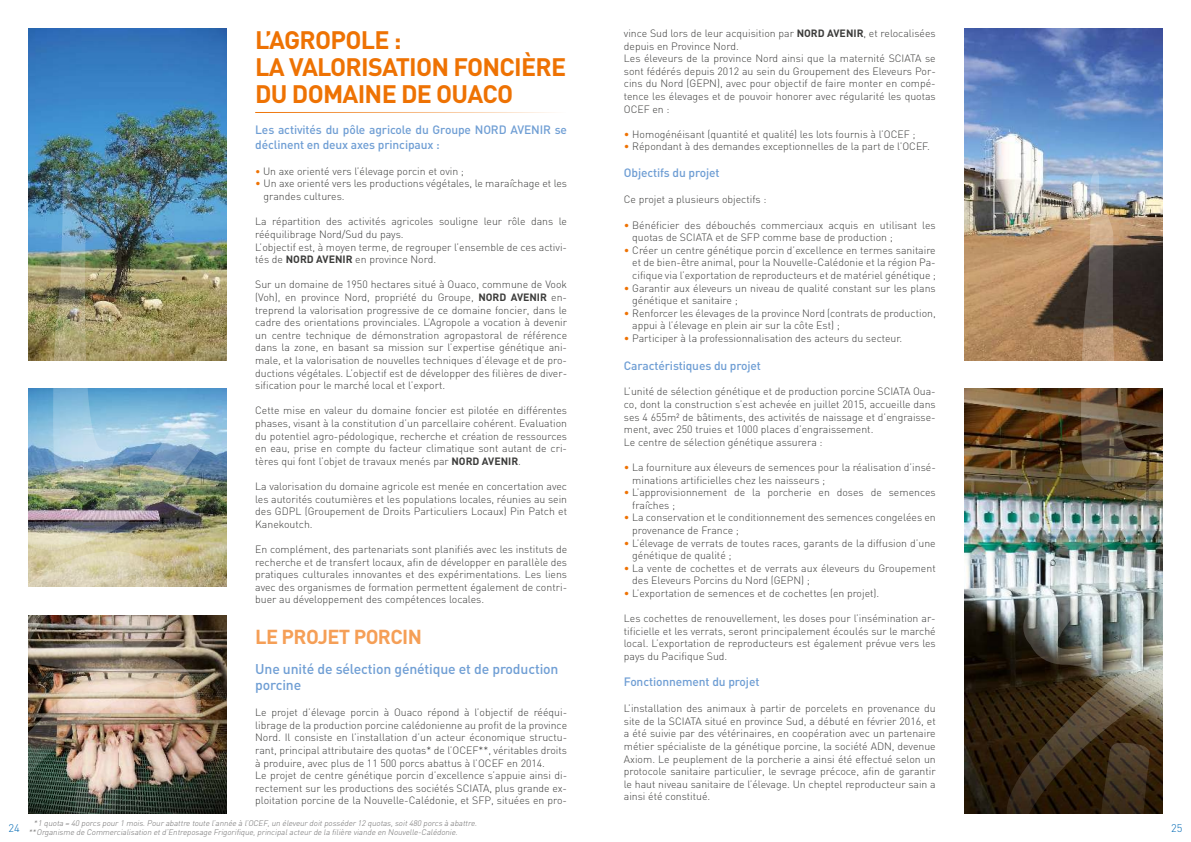
<style>
.page{position:relative;width:1191px;height:842px;background:#fff}
.page>*{position:absolute;margin:0;border:0;box-sizing:border-box;transform-origin:0 0}
.t1{font:700 25px/27px "DIN";letter-spacing:-.03em;color:#ee7203}
.t2{font:700 20px "DIN";letter-spacing:-.03em;color:#f59f57}
.t3{font:500 14px/16.8px "DIN";letter-spacing:-.01em;color:#6f9ed4}
.t4{font:500 12px/14.4px "DIN";letter-spacing:-.01em;color:#6f9ed4}
.t5{font:300 11px "DIN";color:#0069b4}
.t6{font:300 10.5px/12.6px "DIN";color:#3c3c3b}
.t7{font:italic 300 8px/9px "DIN";color:#706f6f}
.s1{font-weight:700}
.s2{color:#ee7203}
.s3{font-size:10px;color:#ee7203}
</style>
<div class="page">
<img style="left:28px;top:28px;width:199px;height:332px">
<img style="left:964px;top:28px;width:198px;height:332px">
<img style="left:208px;top:388px;width:19px;height:199px">
<img style="left:208px;top:616px;width:19px;height:197px">
<img style="left:964px;top:388px;width:41px;height:426px">
<img style="left:1005px;top:170px;width:158px;height:644px">
<img style="left:28px;top:170px;width:180px;height:644px">
<hr style="left:255px;top:112px;width:311px;height:1px;background:#ee7203">
<p class="t6" style="left:624px;top:27px;width:313px">vince Sud lors de leur acquisition par <span class="s1">NORD AVENIR</span>, et relocalisées depuis en Province Nord.<br>Les éleveurs de la province Nord ainsi que la maternité SCIATA se sont fédérés depuis 2012 au sein du Groupement des Eleveurs Por&shy;cins du Nord (GEPN), avec pour objectif de faire monter en compé&shy;tence les élevages et de pouvoir honorer avec régularité les quotas OCEF en :</p>
<p class="t6" style="left:624px;top:128px;width:293px"><span class="s2">•</span> Homogénéisant (quantité et qualité) les lots fournis à l’OCEF ;</p>
<p class="t6" style="left:624px;top:141px;width:308px"><span class="s2">•</span> Répondant à des demandes exceptionnelles de la part de l’OCEF.</p>
<p class="t4" style="left:624px;top:167px;width:97px">Objectifs du projet</p>
<p class="t6" style="left:624px;top:193px;width:144px">Ce projet a plusieurs objectifs :</p>
<p class="t6" style="left:632px;top:219px;width:305px;text-indent:-8px"><span class="s2">•</span> Bénéficier des débouchés commerciaux acquis en utilisant les quotas de SCIATA et de SFP comme base de production ;</p>
<p class="t6" style="left:632px;top:244px;width:305px;text-align:justify;text-indent:-8px"><span class="s2">•</span> Créer un centre génétique porcin d’excellence en termes sanitaire et de bien-être animal, pour la Nouvelle-Calédonie et la région Pa&shy;cifique via l’exportation de reproducteurs et de matériel génétique ;</p>
<p class="t6" style="left:632px;top:282px;width:305px;text-indent:-8px"><span class="s2">•</span> Garantir aux éleveurs un niveau de qualité constant sur les plans génétique et sanitaire ;</p>
<p class="t6" style="left:632px;top:307px;width:305px;text-indent:-8px"><span class="s2">•</span> Renforcer les élevages de la province Nord (contrats de production, appui à l’élevage en plein air sur la côte Est) ;</p>
<p class="t6" style="left:624px;top:332px;width:280px"><span class="s2">•</span> Participer à la professionnalisation des acteurs du secteur.</p>
<p class="t4" style="left:624px;top:359px;width:139px">Caractéristiques du projet</p>
<p class="t6" style="left:624px;top:385px;width:313px">L’unité de sélection génétique et de production porcine SCIATA Oua&shy;co, dont la construction s’est achevée en juillet 2015, accueille dans ses 4 655m² de bâtiments, des activités de naissage et d’engraisse&shy;ment, avec 250 truies et 1000 places d’engraissement.<br>Le centre de sélection génétique assurera :</p>
<p class="t6" style="left:632px;top:461px;width:305px;text-indent:-8px"><span class="s2">•</span> La fourniture aux éleveurs de semences pour la réalisation d’insé&shy;minations artificielles chez les naisseurs ;</p>
<p class="t6" style="left:632px;top:486px;width:305px;text-indent:-8px"><span class="s2">•</span> L’approvisionnement de la porcherie en doses de semences fraîches ;</p>
<p class="t6" style="left:632px;top:511px;width:305px;text-indent:-8px"><span class="s2">•</span> La conservation et le conditionnement des semences congelées en provenance de France ;</p>
<p class="t6" style="left:632px;top:537px;width:305px;text-indent:-8px"><span class="s2">•</span> L’élevage de verrats de toutes races, garants de la diffusion d’une génétique de qualité ;</p>
<p class="t6" style="left:632px;top:562px;width:305px;text-indent:-8px"><span class="s2">•</span> La vente de cochettes et de verrats aux éleveurs du Groupement des Eleveurs Porcins du Nord (GEPN) ;</p>
<p class="t6" style="left:624px;top:587px;width:257px"><span class="s2">•</span> L’exportation de semences et de cochettes (en projet).</p>
<p class="t6" style="left:624px;top:612px;width:313px;text-align:justify">Les cochettes de renouvellement, les doses pour l’insémination ar&shy;tificielle et les verrats, seront principalement écoulés sur le marché local. L’exportation de reproducteurs est également prévue vers les pays du Pacifique Sud.</p>
<p class="t4" style="left:624px;top:676px;width:137px">Fonctionnement du projet</p>
<p class="t6" style="left:624px;top:702px;width:313px;text-align:justify">L’installation des animaux à partir de porcelets en provenance du site de la SCIATA situé en province Sud, a débuté en février 2016, et a été suivie par des vétérinaires, en coopération avec un partenaire métier spécialiste de la génétique porcine, la société ADN, devenue Axiom. Le peuplement de la porcherie a ainsi été effectué selon un protocole sanitaire particulier, le sevrage précoce, afin de garantir le haut niveau sanitaire de l’élevage. Un cheptel reproducteur sain a ainsi été constitué.</p>
<h1 class="t1" style="left:255px;top:26px;width:312px">L’AGROPOLE :<br>LA VALORISATION FONCIÈRE<br>DU DOMAINE DE OUACO</h1>
<p class="t4" style="left:255px;top:124px;width:313px">Les activités du pôle agricole du Groupe NORD AVENIR se déclinent en deux axes principaux :</p>
<p class="t6" style="left:255px;top:165px;width:210px"><span class="s3">•</span> Un axe orienté vers l’élevage porcin et ovin ;</p>
<p class="t6" style="left:264px;top:177px;width:305px;text-indent:-8px"><span class="s2">•</span> Un axe orienté vers les productions végétales, le maraîchage et les grandes cultures.</p>
<p class="t6" style="left:255px;top:215px;width:313px">La répartition des activités agricoles souligne leur rôle dans le rééquilibrage Nord/Sud du pays.<br>L’objectif est, à moyen terme, de regrouper l’ensemble de ces activi&shy;tés de <span class="s1">NORD AVENIR</span> en province Nord.</p>
<p class="t6" style="left:255px;top:278px;width:313px;text-align:justify">Sur un domaine de 1950 hectares situé à Ouaco, commune de Vook (Voh), en province Nord, propriété du Groupe, <span class="s1">NORD AVENIR</span> en&shy;treprend la valorisation progressive de ce domaine foncier, dans le cadre des orientations provinciales. L’Agropole a vocation à devenir un centre technique de démonstration agropastoral de référence dans la zone, en basant sa mission sur l’expertise génétique ani&shy;male, et la valorisation de nouvelles techniques d’élevage et de pro&shy;ductions végétales. L’objectif est de développer des filières de diver&shy;sification pour le marché local et l’export.</p>
<p class="t6" style="left:255px;top:404px;width:313px;text-align:justify">Cette mise en valeur du domaine foncier est pilotée en différentes phases, visant à la constitution d’un parcellaire cohérent. Evaluation du potentiel agro-pédologique, recherche et création de ressources en eau, prise en compte du facteur climatique sont autant de cri&shy;tères qui font l’objet de travaux menés par <span class="s1">NORD AVENIR</span>.</p>
<p class="t6" style="left:255px;top:480px;width:313px;text-align:justify">La valorisation du domaine agricole est menée en concertation avec les autorités coutumières et les populations locales, réunies au sein des GDPL (Groupement de Droits Particuliers Locaux) Pin Patch et Kanekoutch.</p>
<p class="t6" style="left:255px;top:543px;width:313px;text-align:justify">En complément, des partenariats sont planifiés avec les instituts de recherche et de transfert locaux, afin de développer en parallèle des pratiques culturales innovantes et des expérimentations. Les liens avec des organismes de formation permettent également de contri&shy;buer au développement des compétences locales.</p>
<h2 class="t2" style="left:255px;top:625px;width:168px">LE PROJET PORCIN</h2>
<h3 class="t3" style="left:255px;top:661px;width:305px">Une unité de sélection génétique et de production porcine</h3>
<p class="t6" style="left:255px;top:706px;width:313px">Le projet d’élevage porcin à Ouaco répond à l’objectif de rééqui&shy;librage de la production porcine calédonienne au profit de la province Nord. Il consiste en l’installation d’un acteur économique structu&shy;rant, principal attributaire des quotas* de l’OCEF**, véritables droits à produire, avec plus de 11 500 porcs abattus à l’OCEF en 2014.<br>Le projet de centre génétique porcin d’excellence s’appuie ainsi di&shy;rectement sur les productions des sociétés SCIATA, plus grande ex&shy;ploitation porcine de la Nouvelle-Calédonie, et SFP, situées en pro-</p>
<p class="t7" style="left:28px;top:818px;width:452px;text-indent:5px">* 1 quota = 40 porcs pour1 mois.Pourabattre toute l’année à l’OCEF,un éleveurdoitposséder12 quotas,soit480 porcs à abattre. ** Organisme de Commercialisation etd’Entreposage Frigorifique,principalacteurde la filière viande en Nouvelle-Calédonie.</p>
<p class="t5" style="left:9px;top:822px;width:13px">24</p>
<p class="t5" style="left:1171px;top:822px;width:13px">25</p>
</div>
